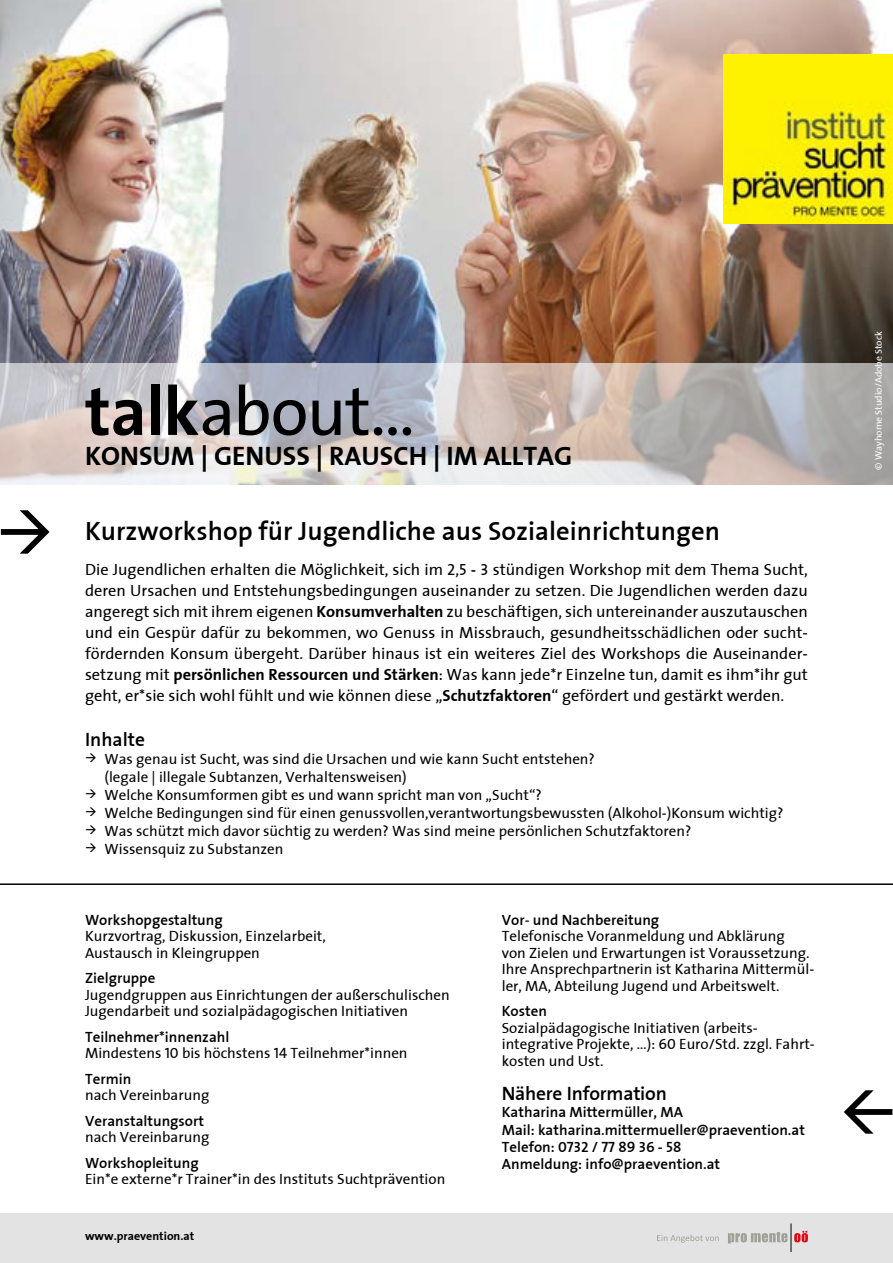
<style>
.page{position:relative;width:893px;height:1263px;background:#fff}
.page>*{position:absolute;margin:0;border:0;box-sizing:border-box;transform-origin:0 0}
.t1{font:69px "The Sans";letter-spacing:-.02em;color:#000}
.t2{font:700 27px "The Sans";color:#000}
.t3{font:600 26.7px "The Sans";color:#000}
.t4{font:600 19.5px "The Sans";letter-spacing:-.01em;color:#000}
.t5{font:16.35px/21px "The Sans";color:#000;text-align:justify}
.t6{font:15px/16.5px "The Sans";color:#000}
.t7{font:600 15px/17.2px "The Sans";color:#000}
.t8{font:15px "The Sans Semi Bold Caps";color:#000}
.t9{font:700 12px "The Sans";color:#000}
.t10{font:9.75px "The Sans";color:#fff}
.s1{font-weight:700}
.s2{font-family:"The Sans Caps"}
.s3{font-weight:600}
.s4{font-family:"The Sans";font-weight:600}
</style>
<div class="page">
<img style="left:0;top:0;width:893px;height:364px">
<img style="left:723px;top:54px;width:169px;height:169px">
<svg style="left:0;top:364px;width:893px;height:121px;background:#c7c2c1"></svg>
<div style="left:0;top:1213px;width:893px;height:50px;background:#e3e3e3"></div>
<hr style="left:0;top:883px;width:893px;height:2px;background:#000">
<svg style="left:657px;top:1234px;width:62px;height:9px"></svg>
<svg style="left:728px;top:1223px;width:80px;height:28px"></svg>
<h1 class="t1" style="left:85px;top:354px;width:331px"><span class="s1">talk</span>about...</h1>
<h2 class="t2" style="left:85px;top:433px;width:489px">KONSUM | GENUSS | RAUSCH | IM ALLTAG</h2>
<h3 class="t3" style="left:-4px;top:508px;width:726px">→ Kurzworkshop für Jugendliche aus Sozialeinrichtungen</h3>
<p class="t5" style="left:85px;top:558px;width:724px">Die Jugendlichen erhalten die Möglichkeit, sich im <span class="s2">2,5 - 3</span> stündigen Workshop mit dem Thema Sucht, deren Ursachen und Entstehungsbedingungen auseinander zu setzen. Die Jugendlichen werden dazu angeregt sich mit ihrem eigenen <span class="s1">Konsumverhalten</span> zu beschäftigen, sich untereinander auszutauschen und ein Gespür dafür zu bekommen, wo Genuss in Missbrauch, gesundheitsschädlichen oder sucht&shy;fördernden Konsum übergeht. Darüber hinaus ist ein weiteres Ziel des Workshops die Auseinander&shy;setzung mit <span class="s1">persönlichen Ressourcen und Stärken</span>: Was kann jede*r Einzelne tun, damit es ihm*ihr gut geht, er*sie sich wohl fühlt und wie können diese „<span class="s1">Schutzfaktoren</span>“ gefördert und gestärkt werden.</p>
<h3 class="t4" style="left:85px;top:723px;width:62px">Inhalte</h3>
<p class="t6" style="left:105px;top:749px;width:492px;line-height:18px;text-indent:-19px">→ Was genau ist Sucht, was sind die Ursachen und wie kann Sucht entstehen? (legale | illegale Subtanzen, Verhaltensweisen)</p>
<p class="t6" style="left:85px;top:786px;width:458px">→ Welche Konsumformen gibt es und wann spricht man von „Sucht“?</p>
<p class="t6" style="left:85px;top:804px;width:700px">→ Welche Bedingungen sind für einen genussvollen,verantwortungsbewussten (Alkohol-)Konsum wichtig?</p>
<p class="t6" style="left:85px;top:822px;width:608px">→ Was schützt mich davor süchtig zu werden? Was sind meine persönlichen Schutzfaktoren?</p>
<p class="t6" style="left:85px;top:840px;width:200px">→ Wissensquiz zu Substanzen</p>
<p class="t7" style="left:85px;top:910px;width:139px">Workshopgestaltung</p>
<p class="t6" style="left:85px;top:927px;width:242px">Kurzvortrag, Diskussion, Einzelarbeit,<br>Austausch in Kleingruppen</p>
<p class="t7" style="left:85px;top:969px;width:72px">Zielgruppe</p>
<p class="t6" style="left:85px;top:986px;width:366px">Jugendgruppen aus Einrichtungen der außerschulischen<br>Jugendarbeit und sozialpädagogischen Initiativen</p>
<p class="t6" style="left:85px;top:1028px;width:324px"><span class="s3">Teilnehmer*innenzahl<br></span>Mindestens <span class="s2">10</span> bis höchstens <span class="s2">14</span> Teilnehmer*innen</p>
<p class="t7" style="left:85px;top:1069px;width:48px">Termin</p>
<p class="t6" style="left:85px;top:1086px;width:126px">nach Vereinbarung</p>
<p class="t7" style="left:85px;top:1111px;width:121px">Veranstaltungsort</p>
<p class="t6" style="left:85px;top:1128px;width:126px">nach Vereinbarung</p>
<p class="t7" style="left:85px;top:1153px;width:115px">Workshopleitung</p>
<p class="t6" style="left:85px;top:1170px;width:362px">Ein*e externe*r Trainer*in des Instituts Suchtprävention</p>
<p class="t9" style="left:85px;top:1226px;width:111px">www.praevention.at</p>
<p class="t7" style="left:502px;top:910px;width:159px">Vor- und Nachbereitung</p>
<p class="t6" style="left:502px;top:927px;width:314px">Telefonische Voranmeldung und Abklärung<br>von Zielen und Erwartungen ist Voraussetzung.<br>Ihre Ansprechpartnerin ist Katharina Mittermül&shy;ler, MA, Abteilung Jugend und Arbeitswelt.</p>
<p class="t7" style="left:502px;top:1002px;width:47px">Kosten</p>
<p class="t6" style="left:502px;top:1019px;width:315px">Sozialpädagogische Initiativen (arbeits&shy;integrative Projekte, …): <span class="s2">60</span> Euro/Std. zzgl. Fahrt&shy;kosten und Ust.</p>
<h3 class="t4" style="left:502px;top:1077px;width:167px">Nähere Information</h3>
<p class="t7" style="left:502px;top:1103px;width:305px">Katharina Mittermüller, MA<br>Mail: katharina.mittermueller@praevention.at</p>
<p class="t8" style="left:502px;top:1134px;width:181px"><span class="s4">Telefon</span>: 0732 / 77 89 36 - 58</p>
<p class="t7" style="left:502px;top:1155px;width:220px">Anmeldung: info@praevention.at</p>
<p class="t10" style="left:870px;top:470px;width:140px;rotate:-90deg">© Wayhome Studio/Adobe Stock</p>
</div>
